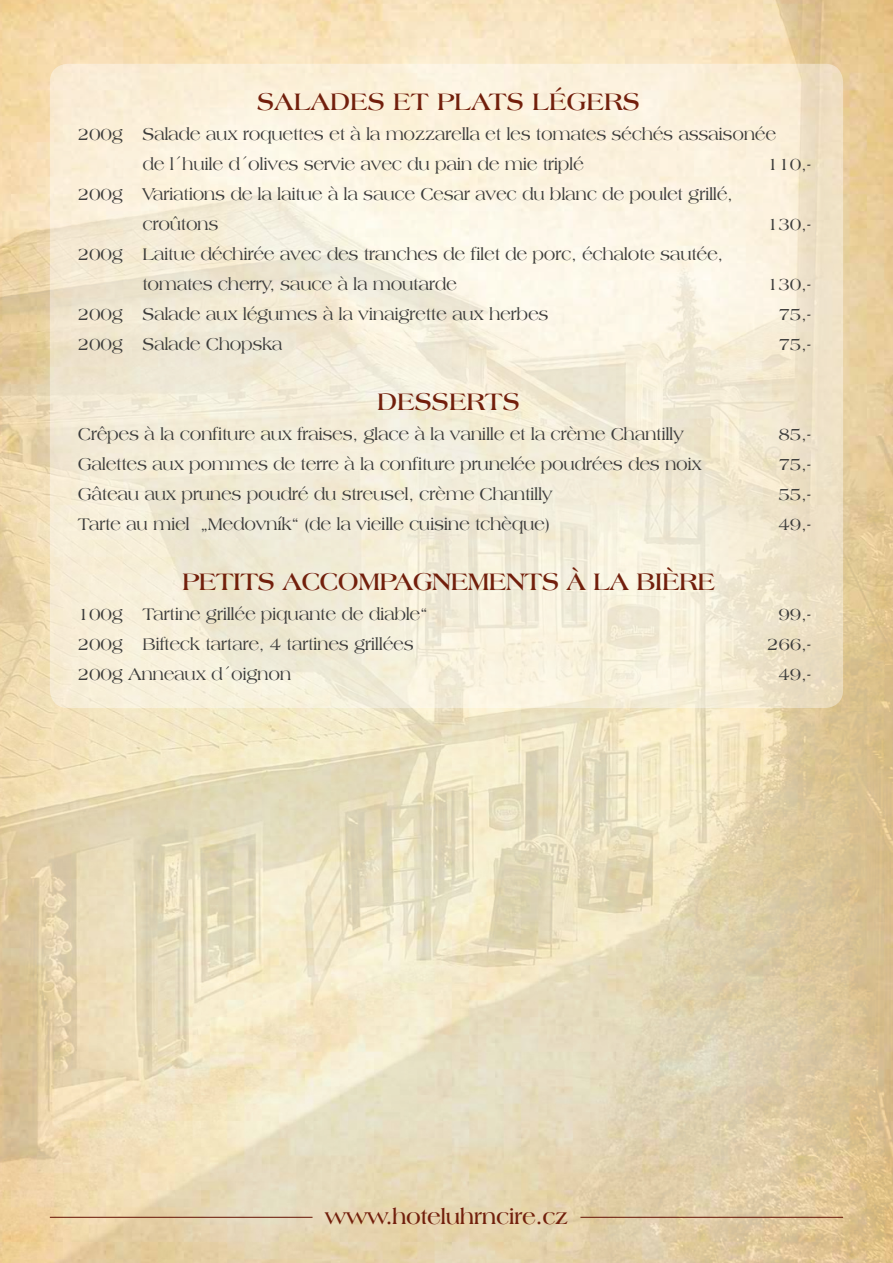
<style>
.page{position:relative;width:893px;height:1263px;background:#fff}
.page>*{position:absolute;margin:0;border:0;box-sizing:border-box;transform-origin:0 0}
.t1{font:700 25.5px "Americana AT";letter-spacing:-.02em;color:#721f0c}
.t2{font:700 25.5px "Americana AT";color:#721f0c}
.t3{font:700 22.5px "Americana AT";letter-spacing:-.02em;color:#721f0c}
.t4{font:18px/30px "Americana AT";letter-spacing:-.02em;color:#3c3c3b}
</style>
<div class="page">
<img style="left:0;top:0;width:893px;height:1263px">
<hr style="left:50px;top:1217px;width:263px;height:1px;background:#640f00">
<hr style="left:580px;top:1217px;width:263px;height:1px;background:#640f00">
<svg style="left:50px;top:64px;width:793px;height:644px;background:#f5edd9"></svg>
<h1 class="t2" style="left:257px;top:86px;width:384px">SALADES ET PLATS LÉGERS</h1>
<p class="t4" style="left:142px;top:119px;width:635px;text-indent:-64px">200g Salade aux roquettes et à la mozzarella et les tomates séchés assaisonée de l´huile d´olives servie avec du pain de mie triplé</p>
<p class="t4" style="left:767px;top:149px;width:46px">110,-</p>
<p class="t4" style="left:142px;top:179px;width:592px;text-indent:-64px">200g Variations de la laitue à la sauce Cesar avec du blanc de poulet grillé, croûtons</p>
<p class="t4" style="left:142px;top:239px;width:582px;text-indent:-64px">200g Laitue déchirée avec des tranches de filet de porc, échalote sautée, tomates cherry, sauce à la moutarde</p>
<p class="t4" style="left:767px;top:209px;width:46px">130,-</p>
<p class="t4" style="left:767px;top:269px;width:46px">130,-</p>
<p class="t4" style="left:78px;top:299px;width:472px">200g Salade aux légumes à la vinaigrette aux herbes</p>
<p class="t4" style="left:778px;top:299px;width:34px">75,-</p>
<p class="t4" style="left:78px;top:329px;width:206px">200g Salade Chopska</p>
<p class="t4" style="left:778px;top:329px;width:34px">75,-</p>
<h1 class="t2" style="left:377px;top:386px;width:144px">DESSERTS</h1>
<p class="t4" style="left:78px;top:419px;width:608px">Crêpes à la confiture aux fraises, glace à la vanille et la crème Chantilly</p>
<p class="t4" style="left:778px;top:419px;width:34px">85,-</p>
<p class="t4" style="left:78px;top:449px;width:625px">Galettes aux pommes de terre à la confiture prunelée poudrées des noix</p>
<p class="t4" style="left:778px;top:449px;width:34px">75,-</p>
<p class="t4" style="left:78px;top:479px;width:476px">Gâteau aux prunes poudré du streusel, crème Chantilly</p>
<p class="t4" style="left:778px;top:479px;width:34px">55,-</p>
<p class="t4" style="left:78px;top:509px;width:474px">Tarte au miel „Medovník“ (de la vieille cuisine tchèque)</p>
<p class="t4" style="left:778px;top:509px;width:34px">49,-</p>
<h1 class="t1" style="left:182px;top:566px;width:534px">PETITS ACCOMPAGNEMENTS À LA BIÈRE</h1>
<p class="t4" style="left:78px;top:599px;width:351px">100g Tartine grillée piquante de diable“</p>
<p class="t4" style="left:778px;top:599px;width:34px">99,-</p>
<p class="t4" style="left:78px;top:629px;width:337px">200g Bifteck tartare, 4 tartines grillées</p>
<p class="t4" style="left:767px;top:629px;width:46px">266,-</p>
<p class="t4" style="left:78px;top:659px;width:215px">200g Anneaux d´oignon</p>
<p class="t4" style="left:778px;top:659px;width:34px">49,-</p>
<p class="t3" style="left:325px;top:1202px;width:245px">www.hoteluhrncire.cz</p>
</div>
